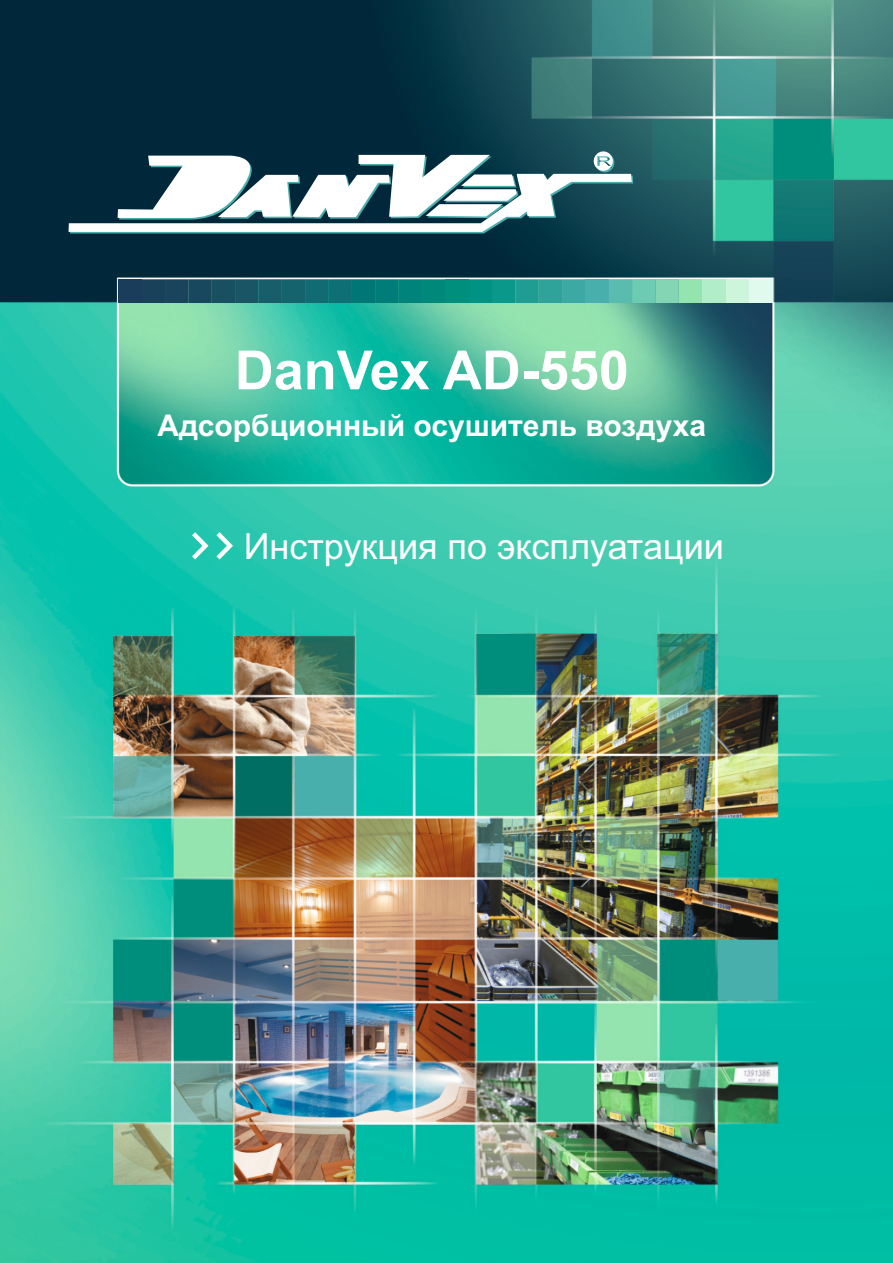
<style>
.page{position:relative;width:893px;height:1263px;background:#fff}
.page>*{position:absolute;margin:0;border:0;box-sizing:border-box;transform-origin:0 0}
.t1{font:700 54px "Arial";color:#fff}
.t2{font:36px "Arial";color:#fff}
.t3{font:700 30px "Arial";color:#fff}
</style>
<div class="page">
<img style="left:0;top:0;width:893px;height:1263px">
<svg style="left:216px;top:532px;width:17px;height:27px"></svg>
<svg style="left:192px;top:532px;width:17px;height:27px"></svg>
<div style="left:749px;top:279px;width:23px;height:24px;background:#e0faee"></div>
<div style="left:118px;top:279px;width:24px;height:24px;background:#193d5a"></div>
<div style="left:142px;top:279px;width:23px;height:24px;background:#19415a"></div>
<div style="left:165px;top:279px;width:23px;height:24px;background:#19445c"></div>
<div style="left:188px;top:279px;width:24px;height:24px;background:#18485d"></div>
<div style="left:212px;top:279px;width:23px;height:24px;background:#184f61"></div>
<div style="left:235px;top:279px;width:23px;height:24px;background:#195565"></div>
<div style="left:258px;top:279px;width:24px;height:24px;background:#175d6a"></div>
<div style="left:282px;top:279px;width:23px;height:24px;background:#14636d"></div>
<div style="left:305px;top:279px;width:23px;height:24px;background:#116b72"></div>
<div style="left:328px;top:279px;width:24px;height:24px;background:#0e7074"></div>
<div style="left:352px;top:279px;width:23px;height:24px;background:#007676"></div>
<div style="left:375px;top:279px;width:24px;height:24px;background:#007d78"></div>
<div style="left:399px;top:279px;width:23px;height:24px;background:#00837a"></div>
<div style="left:422px;top:279px;width:23px;height:24px;background:#00887b"></div>
<div style="left:445px;top:279px;width:24px;height:24px;background:#008f7d"></div>
<div style="left:469px;top:279px;width:23px;height:24px;background:#009383"></div>
<div style="left:492px;top:279px;width:23px;height:24px;background:#0a988b"></div>
<div style="left:515px;top:279px;width:24px;height:24px;background:#1f9d93"></div>
<div style="left:539px;top:279px;width:23px;height:24px;background:#2fa29a"></div>
<div style="left:562px;top:279px;width:23px;height:24px;background:#3ca9a3"></div>
<div style="left:585px;top:279px;width:24px;height:24px;background:#49afad"></div>
<div style="left:609px;top:279px;width:23px;height:24px;background:#5abcaf"></div>
<div style="left:632px;top:279px;width:23px;height:24px;background:#6ecbb3"></div>
<div style="left:655px;top:279px;width:24px;height:24px;background:#84d5b3"></div>
<div style="left:679px;top:279px;width:23px;height:24px;background:#94e4af"></div>
<div style="left:726px;top:279px;width:23px;height:24px;background:#ccf5dc"></div>
<div style="left:702px;top:279px;width:24px;height:24px;background:#b0edc8"></div>
<svg style="left:69px;top:151px;width:564px;height:82px"></svg>
<h1 class="t1" style="left:235px;top:350px;width:396px">DanVex AD-550</h1>
<p class="t3" style="left:157px;top:414px;width:550px">Адсорбционный осушитель воздуха</p>
<p class="t2" style="left:244px;top:533px;width:482px">Инструкция по эксплуатации</p>
</div>
